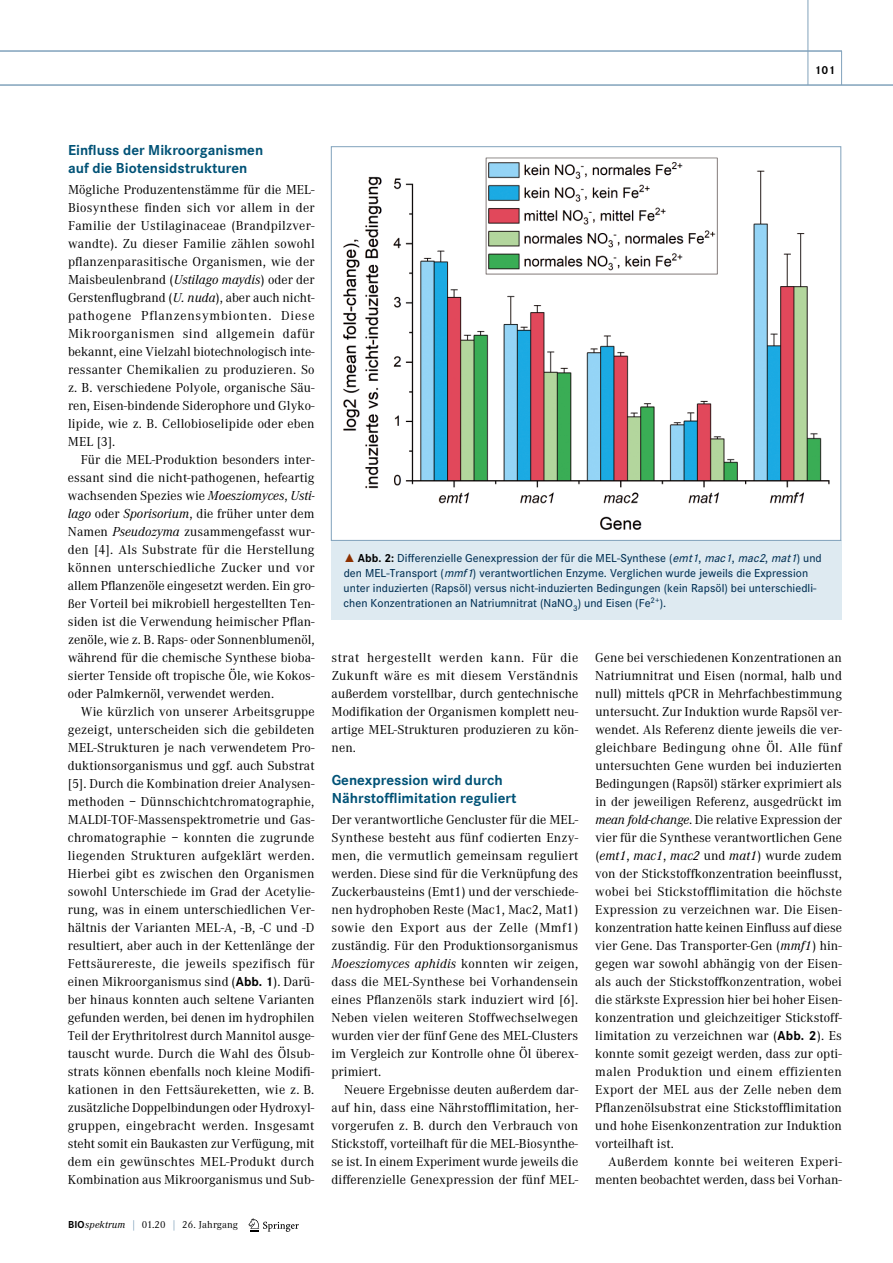
<style>
.page{position:relative;width:893px;height:1263px;background:#fff}
.page>*{position:absolute;margin:0;border:0;box-sizing:border-box;transform-origin:0 0}
.t1{font:700 15px/18px "Corporate S";color:#005276}
.t2{font:13.5px/18px "Corporate A";letter-spacing:.005em;color:#000;text-align:justify}
.t3{font:500 12px/15px "Corporate S";letter-spacing:.005em;color:#002f53}
.t4{font:700 12px "Corporate S";color:#000}
.t5{font:10.5px "Corporate A";letter-spacing:.015em;color:#000}
.s1{font-style:italic}
.s2{font-family:"Corporate S";font-weight:700}
.s3{color:#628caa}
.s4{font-family:"The Sans Expert";font-weight:400;color:#8c3000}
.s5{font-weight:700;color:#000}
</style>
<div class="page">
<hr style="left:841px;top:51px;width:1px;height:34px;background:#81a2bc">
<hr style="left:807px;top:0;width:1px;height:85px;background:#81a2bc">
<svg style="left:248px;top:1218px;width:51px;height:14px"></svg>
<hr style="left:0;top:85px;width:893px;height:1px;background:#81a2bc">
<hr style="left:0;top:51px;width:842px;height:1px;background:#81a2bc">
<div style="left:331px;top:541px;width:510px;height:79px;background:#deeaf1"></div>
<img style="left:343px;top:157px;width:487px;height:373px">
<p class="t4" style="left:814px;top:63px;width:22px">101</p>
<p class="t1" style="left:68px;top:142px;width:197px">Einfluss der Mikroorganismen auf die Biotensidstrukturen</p>
<p class="t2" style="left:68px;top:181px;width:248px">Mögliche Produzentenstämme für die MEL-Biosynthese finden sich vor allem in der Familie der Ustilaginaceae (Brandpilzver&shy;wandte). Zu dieser Familie zählen sowohl pflanzenparasitische Organismen, wie der Maisbeulenbrand (<span class="s1">Ustilago maydis</span>) oder der Gerstenflugbrand (<span class="s1">U. nuda</span>), aber auch nicht&shy;pathogene Pflanzensymbionten. Diese Mikroorganismen sind allgemein dafür bekannt, eine Vielzahl biotechnologisch inte&shy;ressanter Chemikalien zu produzieren. So z. B. verschiedene Polyole, organische Säu&shy;ren, Eisen-bindende Siderophore und Glyko&shy;lipide, wie z. B. Cellobioselipide oder eben MEL [3].</p>
<p class="t2" style="left:68px;top:451px;width:248px;text-indent:13px">Für die MEL-Produktion besonders inter&shy;essant sind die nicht-pathogenen, hefeartig wachsenden Spezies wie <span class="s1">Moesziomyces</span>, <span class="s1">Usti&shy;lago</span> oder <span class="s1">Sporisorium</span>, die früher unter dem Namen <span class="s1">Pseudozyma</span> zusammengefasst wur&shy;den [4]. Als Substrate für die Herstellung können unterschiedliche Zucker und vor allem Pflanzenöle eingesetzt werden. Ein gro&shy;ßer Vorteil bei mikrobiell hergestellten Ten&shy;siden ist die Verwendung heimischer Pflan&shy;zenöle, wie z. B. Raps- oder Sonnenblumenöl, während für die chemische Synthese bioba&shy;sierter Tenside oft tropische Öle, wie Kokos&shy;oder Palmkernöl, verwendet werden.</p>
<p class="t2" style="left:68px;top:703px;width:248px;text-indent:13px">Wie kürzlich von unserer Arbeitsgruppe gezeigt, unterscheiden sich die gebildeten MEL-Strukturen je nach verwendetem Pro&shy;duktionsorganismus und ggf. auch Substrat [5]. Durch die Kombination dreier Analysen&shy;methoden – Dünnschichtchromatographie, MALDI-TOF-Massenspektrometrie und Gas&shy;chromatographie – konnten die zugrunde liegenden Strukturen aufgeklärt werden.<br>Hierbei gibt es zwischen den Organismen sowohl Unterschiede im Grad der Acetylie&shy;rung, was in einem unterschiedlichen Ver&shy;hältnis der Varianten MEL-A, -B, -C und -D resultiert, aber auch in der Kettenlänge der Fettsäurereste, die jeweils spezifisch für einen Mikroorganismus sind (<span class="s2">Abb. 1</span>). Darü&shy;ber hinaus konnten auch seltene Varianten gefunden werden, bei denen im hydrophilen Teil der Erythritolrest durch Mannitol ausge&shy;tauscht wurde. Durch die Wahl des Ölsub&shy;strats können ebenfalls noch kleine Modifi&shy;kationen in den Fettsäureketten, wie z. B. zusätzliche Doppelbindungen oder Hydroxyl&shy;gruppen, eingebracht werden. Insgesamt steht somit ein Baukasten zur Verfügung, mit dem ein gewünschtes MEL-Produkt durch Kombination aus Mikroorganismus und Sub-</p>
<p class="t5" style="left:68px;top:1219px;width:172px"><span class="s2">BIO</span><span class="s1">spektrum</span> <span class="s3">|</span> 01.20 <span class="s3">|</span> 26. Jahrgang</p>
<p class="t3" style="left:344px;top:551px;width:480px"><span class="s4">˚</span> <span class="s5">Abb. 2:</span> Differenzielle Genexpression der für die MEL-Synthese (<span class="s1">emt1</span>, <span class="s1">mac1</span>, <span class="s1">mac2</span>, <span class="s1">mat1</span>) und den MEL-Transport (<span class="s1">mmf1</span>) verantwortlichen Enzyme. Verglichen wurde jeweils die Expression unter induzierten (Rapsöl) versus nicht-induzierten Bedingungen (kein Rapsöl) bei unterschiedli&shy;chen Konzentrationen an Natriumnitrat (NaNO<sub>3</sub>) und Eisen (Fe<sup>2+</sup>).</p>
<p class="t2" style="left:332px;top:649px;width:248px">strat hergestellt werden kann. Für die Zukunft wäre es mit diesem Verständnis außerdem vorstellbar, durch gentechnische Modifikation der Organismen komplett neu&shy;artige MEL-Strukturen produzieren zu kön&shy;nen.</p>
<p class="t1" style="left:332px;top:772px;width:186px">Genexpression wird durch<br>Nährstofflimitation reguliert</p>
<p class="t2" style="left:332px;top:811px;width:248px">Der verantwortliche Gencluster für die MEL-Synthese besteht aus fünf codierten Enzy&shy;men, die vermutlich gemeinsam reguliert werden. Diese sind für die Verknüpfung des Zuckerbausteins (Emt1) und der verschiede&shy;nen hydrophoben Reste (Mac1, Mac2, Mat1) sowie den Export aus der Zelle (Mmf1) zuständig. Für den Produktionsorganismus <span class="s1">Moesziomyces aphidis</span> konnten wir zeigen, dass die MEL-Synthese bei Vorhandensein eines Pflanzenöls stark induziert wird [6].<br>Neben vielen weiteren Stoffwechselwegen wurden vier der fünf Gene des MEL-Clusters im Vergleich zur Kontrolle ohne Öl überex&shy;primiert.</p>
<p class="t2" style="left:332px;top:1081px;width:248px;text-indent:13px">Neuere Ergebnisse deuten außerdem dar&shy;auf hin, dass eine Nährstofflimitation, her&shy;vorgerufen z. B. durch den Verbrauch von Stickstoff, vorteilhaft für die MEL-Biosynthe&shy;se ist. In einem Experiment wurde jeweils die differenzielle Genexpression der fünf MEL-</p>
<p class="t2" style="left:595px;top:649px;width:248px">Gene bei verschiedenen Konzentrationen an Natriumnitrat und Eisen (normal, halb und null) mittels qPCR in Mehrfachbestimmung untersucht. Zur Induktion wurde Rapsöl ver&shy;wendet. Als Referenz diente jeweils die ver&shy;gleichbare Bedingung ohne Öl. Alle fünf untersuchten Gene wurden bei induzierten Bedingungen (Rapsöl) stärker exprimiert als in der jeweiligen Referenz, ausgedrückt im <span class="s1">mean fold-change</span>. Die relative Expression der vier für die Synthese verantwortlichen Gene (<span class="s1">emt1</span>, <span class="s1">mac1</span>, <span class="s1">mac2</span> und <span class="s1">mat1</span>) wurde zudem von der Stickstoffkonzentration beeinflusst, wobei bei Stickstofflimitation die höchste Expression zu verzeichnen war. Die Eisen&shy;konzentration hatte keinen Einfluss auf diese vier Gene. Das Transporter-Gen (<span class="s1">mmf1</span>) hin&shy;gegen war sowohl abhängig von der Eisen&shy;als auch der Stickstoffkonzentration, wobei die stärkste Expression hier bei hoher Eisen&shy;konzentration und gleichzeitiger Stickstoff&shy;limitation zu verzeichnen war (<span class="s2">Abb. 2</span>). Es konnte somit gezeigt werden, dass zur opti&shy;malen Produktion und einem effizienten Export der MEL aus der Zelle neben dem Pflanzenölsubstrat eine Stickstofflimitation und hohe Eisenkonzentration zur Induktion vorteilhaft ist.</p>
<p class="t2" style="left:595px;top:1153px;width:248px;text-align:right">Außerdem konnte bei weiteren Experi&shy;menten beobachtet werden, dass bei Vorhan-</p>
</div>
